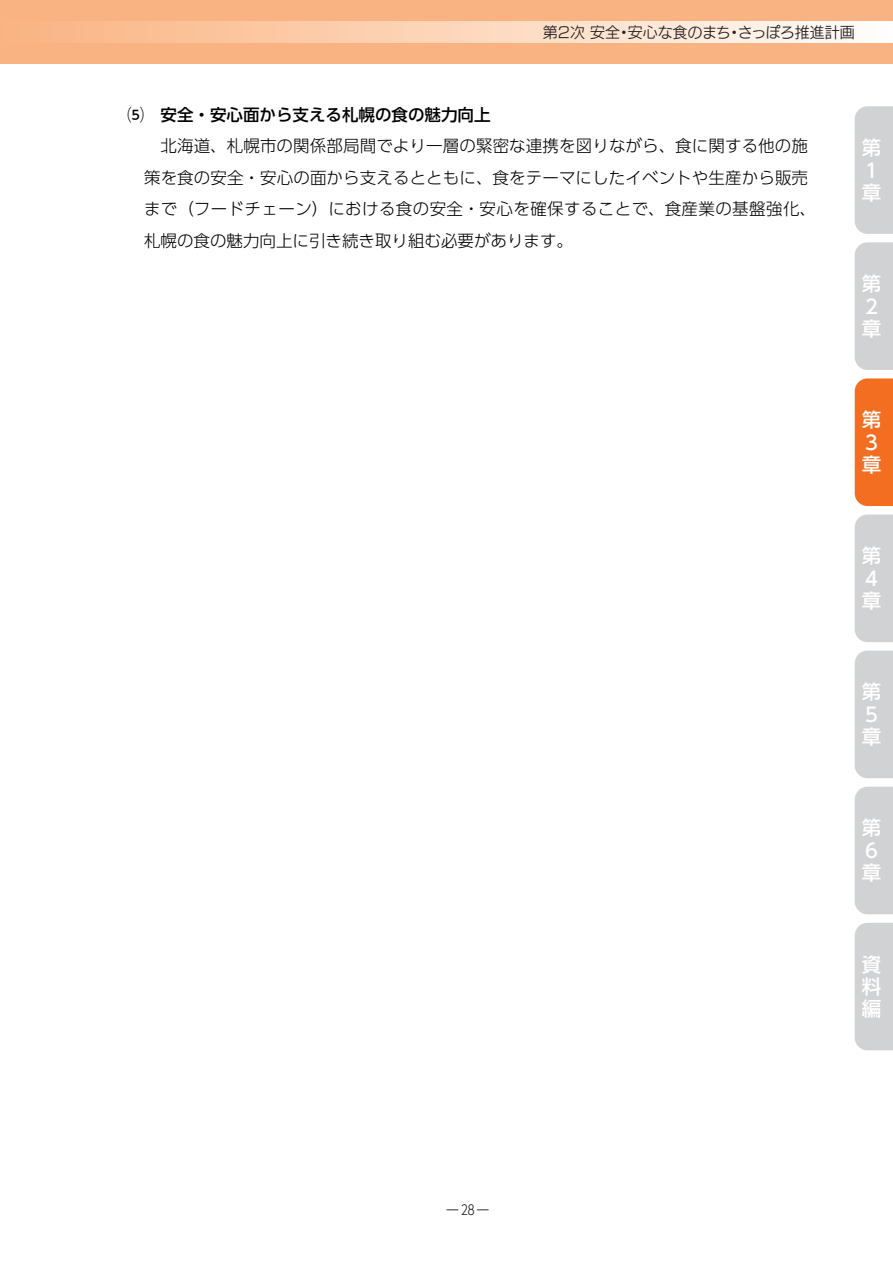
<style>
.page{position:relative;width:893px;height:1263px;background:#fff}
.page>*{position:absolute;margin:0;border:0;box-sizing:border-box;transform-origin:0 0}
.t1{font:500 19.5px/22.4px "UD Shin Go Pro";color:#fff}
.t2{font:300 16.5px/31.5px "UD Shin Go Pro";letter-spacing:.005em;color:#000}
.t3{font:500 16.5px "UD Shin Go Pro";color:#000}
.t4{font:15px "New Rodin Pro M";color:#231f20}
.t5{font:300 13.5px "UD Shin Go Pro";color:#231f20}
</style>
<div class="page">
<div style="left:0;top:0;width:893px;height:64px;background:#f9b281"></div>
<div style="left:855px;top:106px;width:38px;height:128px;background:#d1d2d4"></div>
<div style="left:855px;top:242px;width:38px;height:128px;background:#d1d2d4"></div>
<div style="left:855px;top:378px;width:38px;height:128px;background:#f36e21"></div>
<div style="left:855px;top:514px;width:38px;height:128px;background:#d1d2d4"></div>
<div style="left:855px;top:651px;width:38px;height:127px;background:#d1d2d4"></div>
<div style="left:855px;top:787px;width:38px;height:127px;background:#d1d2d4"></div>
<div style="left:0;top:21px;width:893px;height:22px;background:linear-gradient(to right,#fab27f,#fffcf8)"></div>
<div style="left:855px;top:923px;width:38px;height:127px;background:#d1d2d4"></div>
<p class="t4" style="left:543px;top:19px;width:313px">第2次 安全・安心な食のまち・さっぽろ推進計画</p>
<p class="t3" style="left:128px;top:101px;width:364px">⑸　安全・安心面から支える札幌の食の魅力向上</p>
<p class="t2" style="left:144px;top:130px;width:673px">　北海道、札幌市の関係部局間でより一層の緊密な連携を図りながら、食に関する他の施策を食の安全・安心の面から支えるとともに、食をテーマにしたイベントや生産から販売まで（フードチェーン）における食の安全・安心を確保することで、食産業の基盤強化、札幌の食の魅力向上に引き続き取り組む必要があります。</p>
<p class="t1" style="left:862px;top:136px;width:20px">第<br>1章</p>
<p class="t1" style="left:862px;top:272px;width:20px">第<br>2章</p>
<p class="t1" style="left:862px;top:408px;width:20px">第<br>3章</p>
<p class="t1" style="left:862px;top:544px;width:20px">第<br>4章</p>
<p class="t1" style="left:862px;top:680px;width:20px">第<br>5章</p>
<p class="t1" style="left:862px;top:816px;width:20px">第<br>6章</p>
<p class="t1" style="left:862px;top:952px;width:20px;text-align:justify">資料編</p>
<p class="t5" style="left:446px;top:1199px;width:45px">ー28ー</p>
</div>
